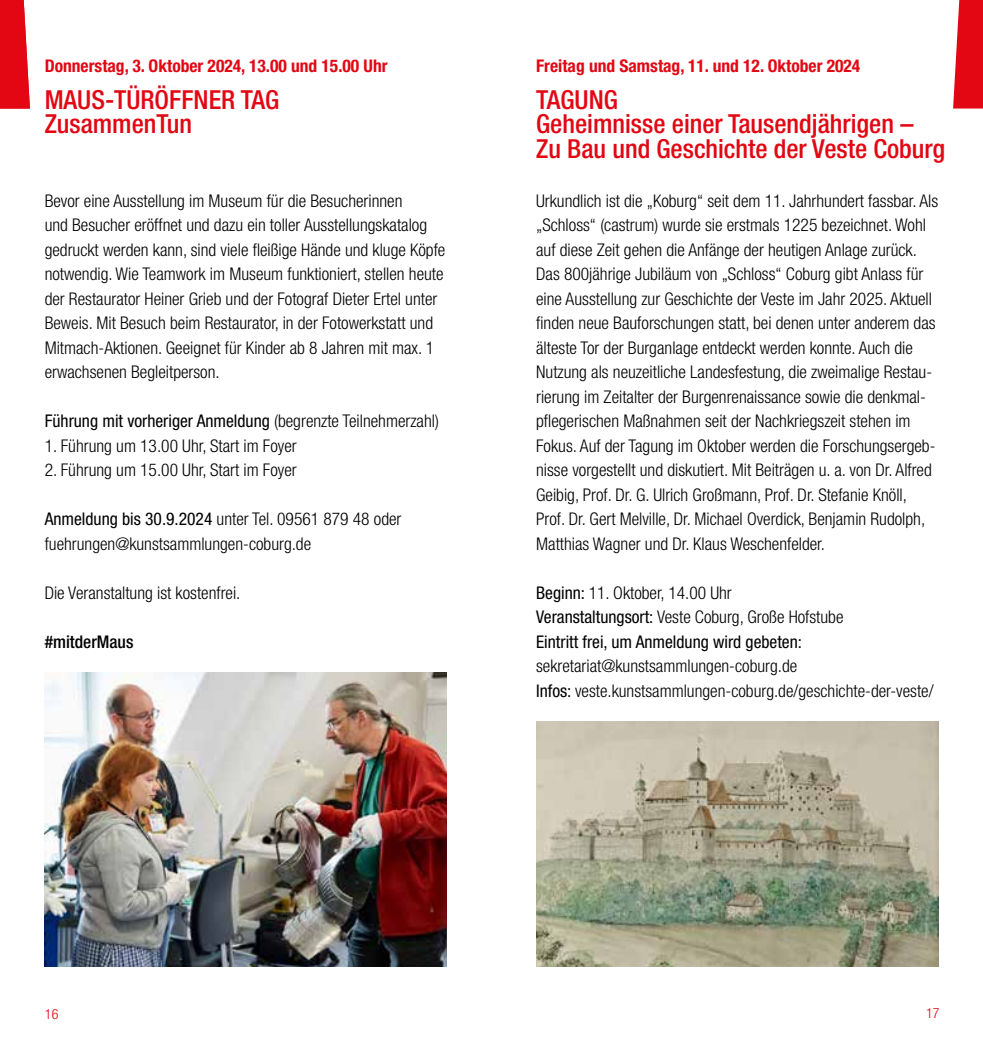
<style>
.page{position:relative;width:983px;height:1042px;background:#fff}
.page>*{position:absolute;margin:0;border:0;box-sizing:border-box;transform-origin:0 0}
.t1{font:500 condensed 26.25px/24.5px "Helvetica Neue LT Pro";color:#e30613}
.t2{font:300 condensed 17.5px/24.5px "Helvetica Neue LT Pro";color:#000}
.t3{font:condensed 17.5px/24.5px "Helvetica Neue LT Pro";color:#000}
.t4{font:700 condensed 17.5px "Helvetica Neue LT Pro";color:#e30613}
.t5{font:500 condensed 17.5px "Helvetica Neue LT Pro";color:#000}
.t6{font:300 condensed 14px "Helvetica Neue LT Pro";color:#e30613}
.s1{font-weight:300}
.s2{font-weight:400}
</style>
<div class="page">
<svg style="left:0;top:0;width:30px;height:109px;background:#e51f2b"></svg>
<svg style="left:953px;top:0;width:29px;height:109px;background:#e6222d"></svg>
<img style="left:45px;top:672px;width:401px;height:294px">
<img style="left:536px;top:721px;width:402px;height:245px">
<p class="t4" style="left:45px;top:55px;width:344px">Donnerstag, 3. Oktober 2024, 13.00 und 15.00 Uhr</p>
<h1 class="t1" style="left:45px;top:87px;width:236px">MAUS-TÜRÖFFNER TAG<br>ZusammenTun</h1>
<p class="t2" style="left:45px;top:188px;width:402px">Bevor eine Ausstellung im Museum für die Besucherinnen<br>und Besucher eröffnet und dazu ein toller Ausstellungskatalog gedruckt werden kann, sind viele fleißige Hände und kluge Köpfe notwendig. Wie Teamwork im Museum funktioniert, stellen heute der Restaurator Heiner Grieb und der Fotograf Dieter Ertel unter Beweis. Mit Besuch beim Restaurator, in der Fotowerkstatt und Mitmach-Aktionen. Geeignet für Kinder ab 8 Jahren mit max. 1 erwachsenen Begleitperson.</p>
<p class="t3" style="left:45px;top:408px;width:395px">Führung mit vorheriger Anmeldung <span class="s1">(begrenzte Teilnehmerzahl)</span></p>
<p class="t2" style="left:45px;top:433px;width:253px">1. Führung um 13.00 Uhr, Start im Foyer</p>
<p class="t2" style="left:45px;top:457px;width:253px">2. Führung um 15.00 Uhr, Start im Foyer</p>
<p class="t2" style="left:45px;top:506px;width:358px"><span class="s2">Anmeldung bis 30.9.2024</span> unter Tel. 09561 879 48 oder fuehrungen@kunstsammlungen-coburg.de</p>
<p class="t2" style="left:45px;top:580px;width:197px">Die Veranstaltung ist kostenfrei.</p>
<p class="t5" style="left:45px;top:631px;width:90px">#mitderMaus</p>
<p class="t4" style="left:536px;top:55px;width:325px">Freitag und Samstag, 11. und 12. Oktober 2024</p>
<h1 class="t1" style="left:536px;top:87px;width:410px">TAGUNG<br>Geheimnisse einer Tausendjährigen –<br>Zu Bau und Geschichte der Veste Coburg</h1>
<p class="t2" style="left:536px;top:188px;width:403px">Urkundlich ist die „Koburg“ seit dem 11. Jahrhundert fassbar. Als „Schloss“ (castrum) wurde sie erstmals 1225 bezeichnet. Wohl auf diese Zeit gehen die Anfänge der heutigen Anlage zurück.<br>Das 800jährige Jubiläum von „Schloss“ Coburg gibt Anlass für eine Ausstellung zur Geschichte der Veste im Jahr 2025. Aktuell finden neue Bauforschungen statt, bei denen unter anderem das älteste Tor der Burganlage entdeckt werden konnte. Auch die Nutzung als neuzeitliche Landesfestung, die zweimalige Restau&shy;rierung im Zeitalter der Burgenrenaissance sowie die denkmal&shy;pflegerischen Maßnahmen seit der Nachkriegszeit stehen im Fokus. Auf der Tagung im Oktober werden die Forschungsergeb&shy;nisse vorgestellt und diskutiert. Mit Beiträgen u. a. von Dr. Alfred Geibig, Prof. Dr. G. Ulrich Großmann, Prof. Dr. Stefanie Knöll, Prof. Dr. Gert Melville, Dr. Michael Overdick, Benjamin Rudolph, Matthias Wagner und Dr. Klaus Weschenfelder.</p>
<p class="t3" style="left:536px;top:580px;width:309px">Beginn: <span class="s1">11. Oktober, 14.00 Uhr<br></span>Veranstaltungsort: <span class="s1">Veste Coburg, Große Hofstube<br></span>Eintritt frei, um Anmeldung wird gebeten:</p>
<p class="t2" style="left:536px;top:654px;width:399px">sekretariat@kunstsammlungen-coburg.de<br><span class="s2">Infos:</span> veste.kunstsammlungen-coburg.de/geschichte-der-veste/</p>
<p class="t6" style="left:45px;top:1005px;width:15px">16</p>
<p class="t6" style="left:925px;top:1005px;width:15px">17</p>
</div>
